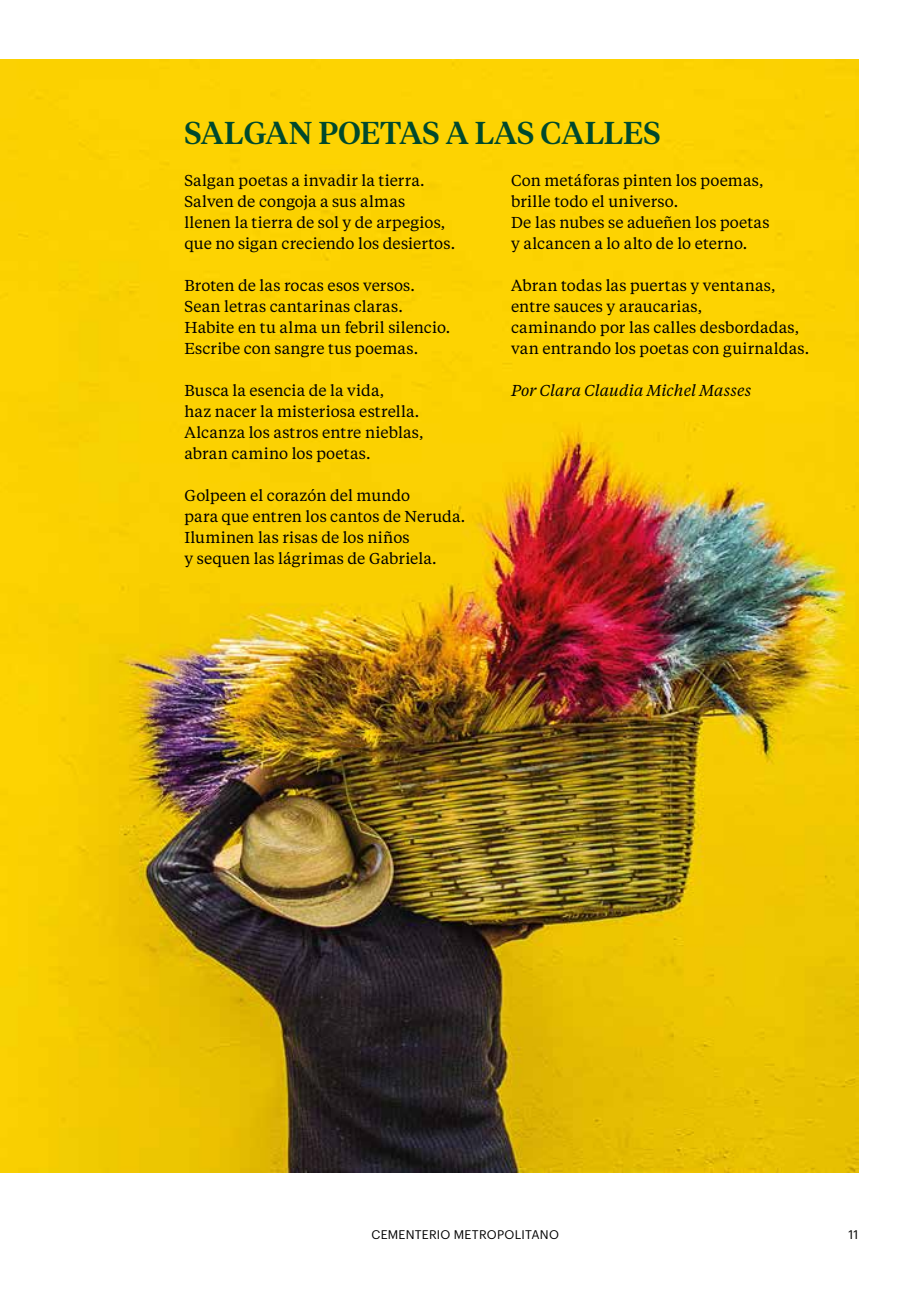
<style>
.page{position:relative;width:918px;height:1290px;background:#fff}
.page>*{position:absolute;margin:0;border:0;box-sizing:border-box;transform-origin:0 0}
.t1{font:500 31.5px "Tiempos Headline";color:#00492c}
.t2{font:15.75px/21px "Tiempos Text";letter-spacing:.01em;color:#000}
.t3{font:italic 15.75px "Tiempos Text";letter-spacing:.005em;color:#000}
.t4{font:12.25px "Graphik";letter-spacing:.02em;color:#000}
</style>
<div class="page">
<img style="left:0;top:60px;width:858px;height:1113px">
<h1 class="t1" style="left:184px;top:111px;width:478px">SALGAN POETAS A LAS CALLES</h1>
<p class="t2" style="left:184px;top:169px;width:272px">Salgan poetas a invadir la tierra.<br>Salven de congoja a sus almas llenen la tierra de sol y de arpegios, que no sigan creciendo los desiertos.</p>
<p class="t2" style="left:184px;top:274px;width:267px">Broten de las rocas esos versos.<br>Sean letras cantarinas claras.<br>Habite en tu alma un febril silencio.<br>Escribe con sangre tus poemas.</p>
<p class="t2" style="left:184px;top:379px;width:241px">Busca la esencia de la vida,<br>haz nacer la misteriosa estrella.<br>Alcanza los astros entre nieblas, abran camino los poetas.</p>
<p class="t2" style="left:184px;top:484px;width:282px">Golpeen el corazón del mundo<br>para que entren los cantos de Neruda.<br>Iluminen las risas de los niños<br>y sequen las lágrimas de Gabriela.</p>
<p class="t2" style="left:511px;top:169px;width:260px">Con metáforas pinten los poemas, brille todo el universo.<br>De las nubes se adueñen los poetas y alcancen a lo alto de lo eterno.</p>
<p class="t2" style="left:511px;top:274px;width:300px">Abran todas las puertas y ventanas, entre sauces y araucarias,<br>caminando por las calles desbordadas, van entrando los poetas con guirnaldas.</p>
<p class="t3" style="left:511px;top:379px;width:242px">Por Clara Claudia Michel Masses</p>
<p class="t4" style="left:371px;top:1226px;width:189px">CEMENTERIO METROPOLITANO</p>
<p class="t4" style="left:848px;top:1226px;width:11px">11</p>
</div>
